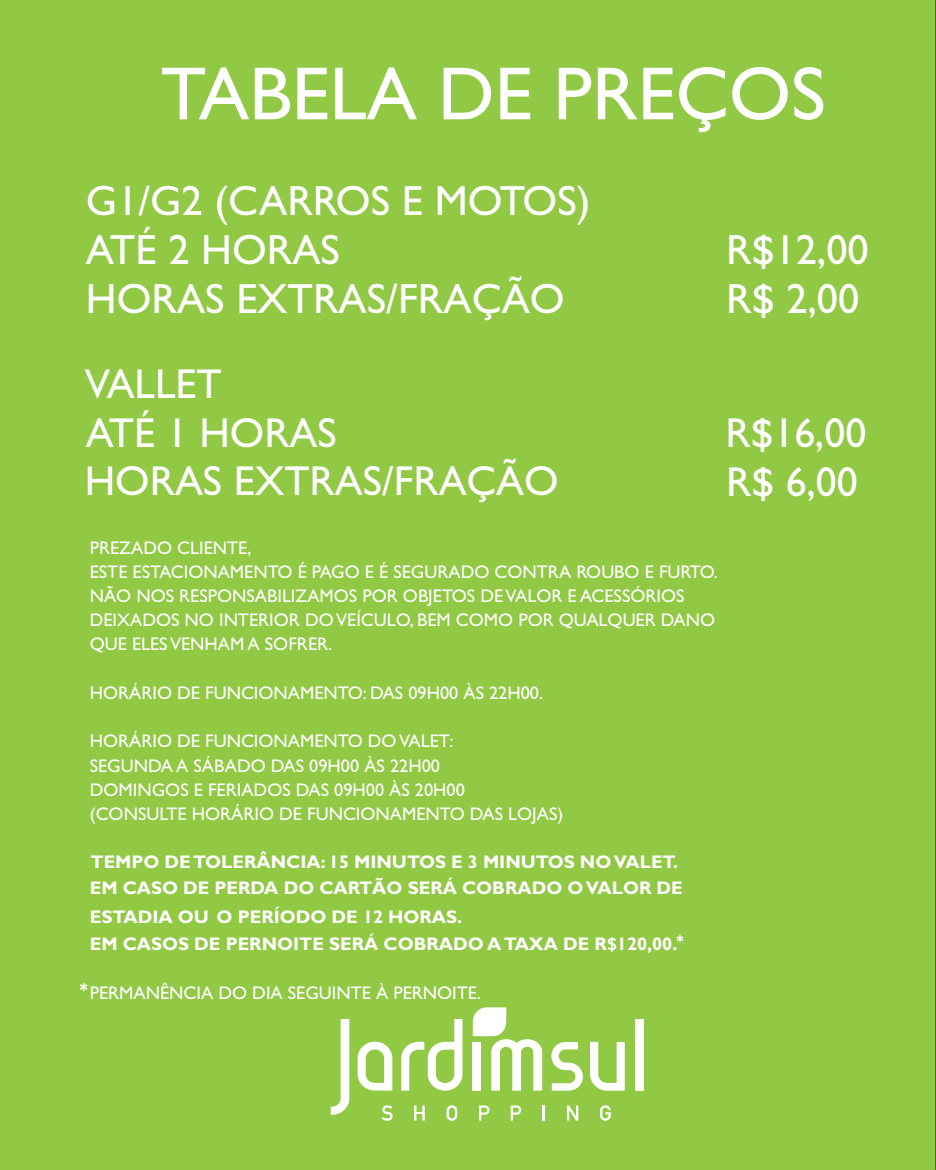
<style>
.page{position:relative;width:936px;height:1170px;background:#fff}
.page>*{position:absolute;margin:0;border:0;box-sizing:border-box;transform-origin:0 0}
.t1{font:75.53px "Gill Sans";color:#fff}
.t2{font:42.27px/49px "Gill Sans";color:#fff}
.t3{font:41.85px/48.6px "Gill Sans";color:#fff}
.t4{font:18.3px/24.2px "Gill Sans";color:#fff}
.t5{font:700 18.3px/25.9px "Gill Sans";color:#fff}
</style>
<div class="page">
<div style="left:0;top:0;width:935px;height:1169px;background:#91c844"></div>
<hr style="left:935px;top:0;width:1px;height:1169px;background:#231f20">
<svg style="left:381px;top:1105px;width:11px;height:15px"></svg>
<svg style="left:414px;top:1105px;width:10px;height:15px"></svg>
<svg style="left:446px;top:1105px;width:11px;height:15px"></svg>
<svg style="left:479px;top:1105px;width:10px;height:15px"></svg>
<svg style="left:510px;top:1105px;width:11px;height:15px"></svg>
<svg style="left:542px;top:1105px;width:2px;height:15px"></svg>
<svg style="left:567px;top:1105px;width:11px;height:15px"></svg>
<svg style="left:600px;top:1105px;width:10px;height:15px"></svg>
<svg style="left:331px;top:1019px;width:18px;height:95px"></svg>
<div style="left:635px;top:1018px;width:8px;height:72px;background:#fff"></div>
<svg style="left:357px;top:1041px;width:35px;height:49px"></svg>
<svg style="left:401px;top:1019px;width:61px;height:71px"></svg>
<svg style="left:590px;top:1041px;width:34px;height:49px"></svg>
<svg style="left:473px;top:1007px;width:69px;height:83px"></svg>
<svg style="left:551px;top:1042px;width:32px;height:48px"></svg>
<svg style="left:676px;top:935px;width:7px;height:7px"></svg>
<svg style="left:80px;top:982px;width:7px;height:9px"></svg>
<h1 class="t1" style="left:161px;top:67px;width:666px">TABELA DE PREÇOS</h1>
<h2 class="t2" style="left:86px;top:180px;width:506px">G1/G2 (CARROS E MOTOS)<br>ATÉ 2 HORAS<br>HORAS EXTRAS/FRAÇÃO</h2>
<h2 class="t2" style="left:726px;top:229px;width:144px">R$12,00<br>R$ 2,00</h2>
<h3 class="t3" style="left:85px;top:364px;width:475px">VALLET<br>A TÉ 1 HORAS<br>HORAS EXTRAS/FRAÇÃO</h3>
<h3 class="t3" style="left:725px;top:412px;width:142px;line-height:49px">R$16,00<br>R$ 6,00</h3>
<p class="t4" style="left:90px;top:537px;width:629px">PREZADO CLIENTE,<br>ESTE ESTACIONAMENTO É PAGO E É SEGURADO CONTRA ROUBO E FURTO.<br>NÃO NOS RESPONSABILIZAMOS POR OBJETOS DE VALOR E ACESSÓRIOS DEIXADOS NO INTERIOR DO VEÍCULO, BEM COMO POR QUALQUER DANO QUE ELES VENHAM A SOFRER.</p>
<p class="t4" style="left:90px;top:682px;width:455px">HORÁRIO DE FUNCIONAMENTO: DAS 09H00 ÀS 22H00.</p>
<p class="t4" style="left:90px;top:731px;width:475px">HORÁRIO DE FUNCIONAMENTO DO VALET:<br>SEGUNDA A SÁBADO DAS 09H00 ÀS 22H00<br>DOMINGOS E FERIADOS DAS 09H00 ÀS 20H00 (CONSULTE HORÁRIO DE FUNCIONAMENTO DAS LOJAS)</p>
<p class="t5" style="left:90px;top:851px;width:594px">TEMPO DE TOLERÂNCIA: 15 MINUTOS E 3 MINUTOS NO VALET.<br>EM CASO DE PERDA DO CARTÃO SERÁ COBRADO O VALOR DE</p>
<p class="t5" style="left:90px;top:905px;width:589px;line-height:26.9px">ESTADIA OU O PERÍODO DE 12 HORAS.<br>EM CASOS DE PERNOITE SERÁ COBRADO A TAXA DE R$120,00.</p>
<p class="t4" style="left:90px;top:983px;width:393px">PERMANÊNCIA DO DIA SEGUINTE À PERNOITE.</p>
</div>
